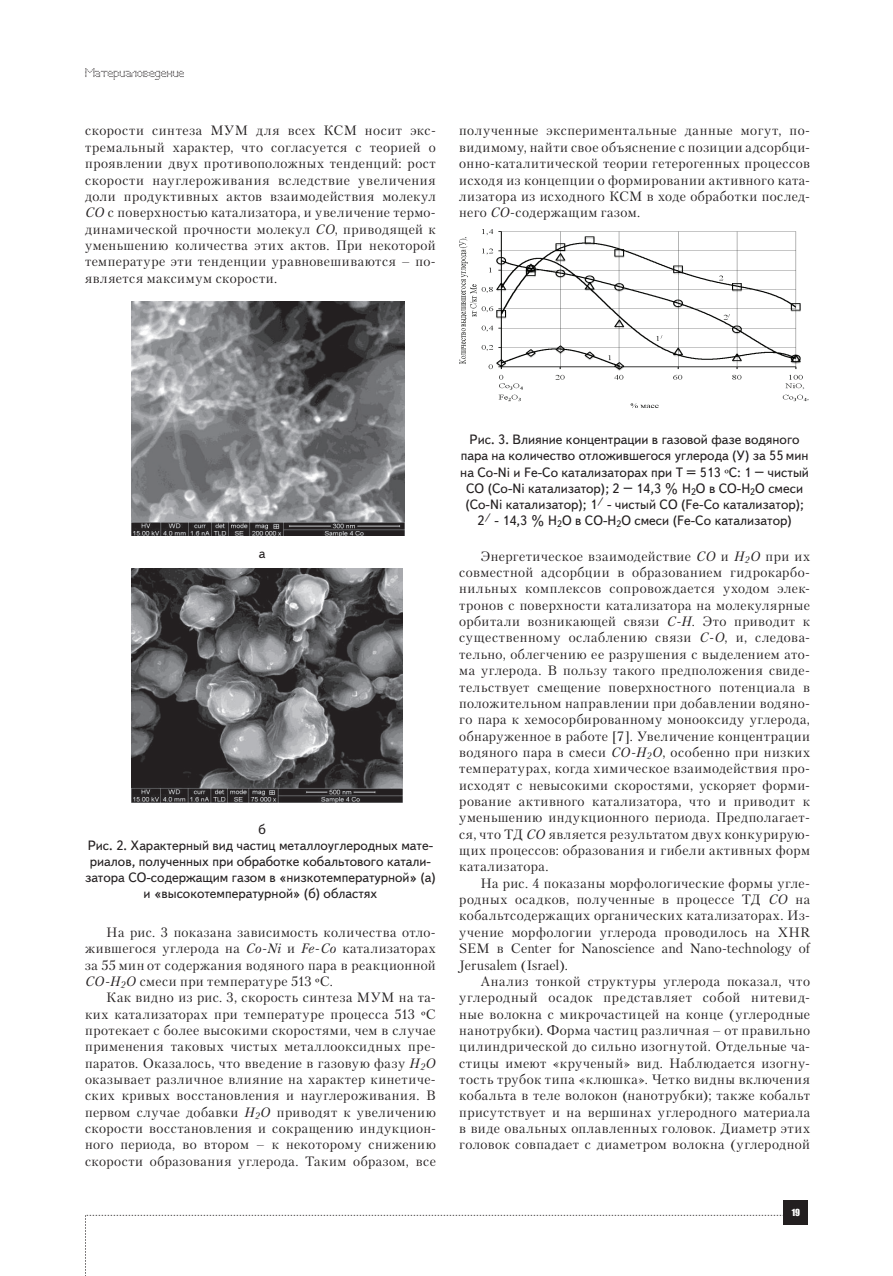
<style>
.page{position:relative;width:893px;height:1276px;background:#fff}
.page>*{position:absolute;margin:0;border:0;box-sizing:border-box;transform-origin:0 0}
.t1{font:13.5px/16.4px "Petersburg C";letter-spacing:.03em;color:#231f20;text-align:justify}
.t2{font:13.5px/16.2px "Text Book C";color:#231f20;text-align:center}
.t3{font:12px "Perfo";letter-spacing:.015em;color:#231f20}
.t4{font:9px "Impact";color:#fff}
.s1{font-style:italic}
.s2{font-family:"Minion Pro"}
</style>
<div class="page">
<svg style="left:85px;top:1215px;width:699px;height:61px"></svg>
<div style="left:784px;top:1200px;width:24px;height:25px;background:#231f20"></div>
<img style="left:132px;top:302px;width:272px;height:234px">
<img style="left:132px;top:568px;width:271px;height:234px">
<img style="left:459px;top:230px;width:350px;height:177px">
<p class="t3" style="left:85px;top:66px;width:101px">Материаловедение</p>
<p class="t1" style="left:85px;top:122px;width:352px">скорос ти синтеза МУМ для всех КСМ носит экс&shy;тремальный характер, что согласуется с теорией о проявлении двух противоположных тенденций: рост скорости науглеро живания вследствие увеличения доли продуктивных актов взаимодействия молекул <span class="s1">СО</span> с поверхностью катализатора, и увеличение термо&shy;динамической прочности мо лекул <span class="s1">СО</span>, приводящей к уменьшению количества этих актов. При некоторой тем пературе эти тенденции уравновешиваются – по&shy;является максимум скорости.</p>
<p class="t1" style="left:459px;top:122px;width:352px">полученные экспериментальные данные могут, по&shy;видимому, найти свое объясне ние с позиции адсорбци&shy;онно-каталитической теории гетерогенных процессов исхо дя из концепции о формировании активного ката&shy;лизатора из исходного КСМ в ходе обработки послед&shy;него <span class="s1">СО</span>-содержащим газом.</p>
<p class="t2" style="left:259px;top:545px;width:8px">а</p>
<p class="t2" style="left:85px;top:821px;width:352px">б<br>Рис. 2. Характерный вид частиц металлоуглеродных мате&shy;риалов, полученных при обработке кобальтового катали&shy;затора СО-содержащим газом в «низкотемператур ной» (а) и «высокотемпературной» (б) областях</p>
<p class="t1" style="left:85px;top:923px;width:352px;text-indent:21px">На рис. 3 показана зависимость количества отло&shy;жившегося углерода на <span class="s1">Co-Ni</span> и <span class="s1">Fe-Co</span> катализаторах за 55 мин от содержания водяного пара в реакционной <span class="s1">СО-Н</span><sub>2</sub><span class="s1">О</span> смеси при температуре 513 <span class="s2">º</span>С.</p>
<p class="t1" style="left:85px;top:989px;width:352px;text-indent:21px">Как видно из рис. 3, скорость синтеза МУМ на та&shy;ких катализаторах при темпе ратуре процесса 513 <span class="s2">º</span>С протекает с более высокими скоростями, чем в случае при менения таковых чистых металлооксидных пре&shy;паратов. Оказалось, что введение в газовую фазу <span class="s1">Н</span><sub>2</sub><span class="s1">О </span>оказывает различное влияние на характер кинетиче&shy;ских кривых восстановления и науглероживания. В первом случае добавки <span class="s1">Н</span><sub>2</sub><span class="s1">О</span> приводят к уве личению скорости восстановления и сокращению индукцион&shy;ного периода, во вто ром – к некоторому снижению скорости образования углерода. Таким образом, все</p>
<p class="t2" style="left:460px;top:431px;width:350px">Рис. 3. Влияние концентрации в газовой фазе водяного пара на количество отложившегося углерода (У) за 55 мин на Co-Ni и Fe-Co катализаторах при Т = 513 <span class="s2">º</span>С: 1 – чистый СО (Co-Ni катализатор); 2 – 14,3 % Н<sub>2</sub>О в СО-Н<sub>2</sub>О смеси (Co-Ni катализатор); 1<sup>/</sup> - чистый СО (Fe-Co катализатор); 2<sup>/</sup> - 14,3 % Н<sub>2</sub>О в СО-Н<sub>2</sub>О смеси (Fe-Co катализатор)</p>
<p class="t1" style="left:459px;top:547px;width:352px;text-indent:21px">Энергетическое взаимодействие <span class="s1">СО</span> и <span class="s1">Н</span><sub>2</sub><span class="s1">О</span> при их совместной адсорбции в об разованием гидрокарбо&shy;нильных комплексов сопровождается уходом элек&shy;тронов с поверхности катализатора на молекулярные орбитали возникающей связи <span class="s1">С-Н</span>. Это приводит к существенному ослаблению связи <span class="s1">С-О</span>, и, следова&shy;тельно, облегчению ее разрушения с выделением ато&shy;ма углерода. В пользу такого предположения свиде&shy;тельствует смещение поверхностного потенциала в положительном направлении при добавлении водяно&shy;го пара к хемосорбированному монооксиду углерода, обна руженное в работе [7]. Увеличение концентрации водяного пара в смеси <span class="s1">СО-Н</span><sub>2</sub><span class="s1">O</span>, особенно при низких температурах, когда химическое взаимодействия про&shy;исходят с невысокими скоростями, ускоряет форми&shy;рование активного катализатора, что и приводит к уменьшению индукционного периода. Предполагает&shy;ся, что ТД <span class="s1">СО</span> яв ляется результатом двух конкурирую&shy;щих процессов: образования и гибели актив ных форм катализатора.</p>
<p class="t1" style="left:459px;top:874px;width:352px;text-indent:21px">На рис. 4 показаны морфологические формы угле&shy;родных осадков, полученные в процессе ТД <span class="s1">СО</span> на кобальтсодержащих органических катализаторах. Из&shy;учение морфологии углерода проводилось на XHR SEM в Center for Nanoscience and Nano-technology of Jerusalem (Israel).</p>
<p class="t1" style="left:459px;top:973px;width:352px;text-indent:21px">Анализ тонкой структуры углерода показал, что углеродный осадок представ ляет собой нитевид&shy;ные волокна с микрочастицей на конце (углеродные нанотруб ки). Форма частиц различная – от правильно цилиндрической до сильно изогнутой. Отдельные ча&shy;стицы имеют «крученый» вид. Наблюдается изогну&shy;тость трубок типа «клюшка». Четко видны включения кобальта в теле волокон (нанотрубки); также кобальт присутствует и на вершинах углеродного материала в виде овальных оп лавленных головок. Диаметр этих головок совпадает с диаметром волокна (угле родной</p>
<p class="t4" style="left:792px;top:1207px;width:10px">19</p>
</div>
